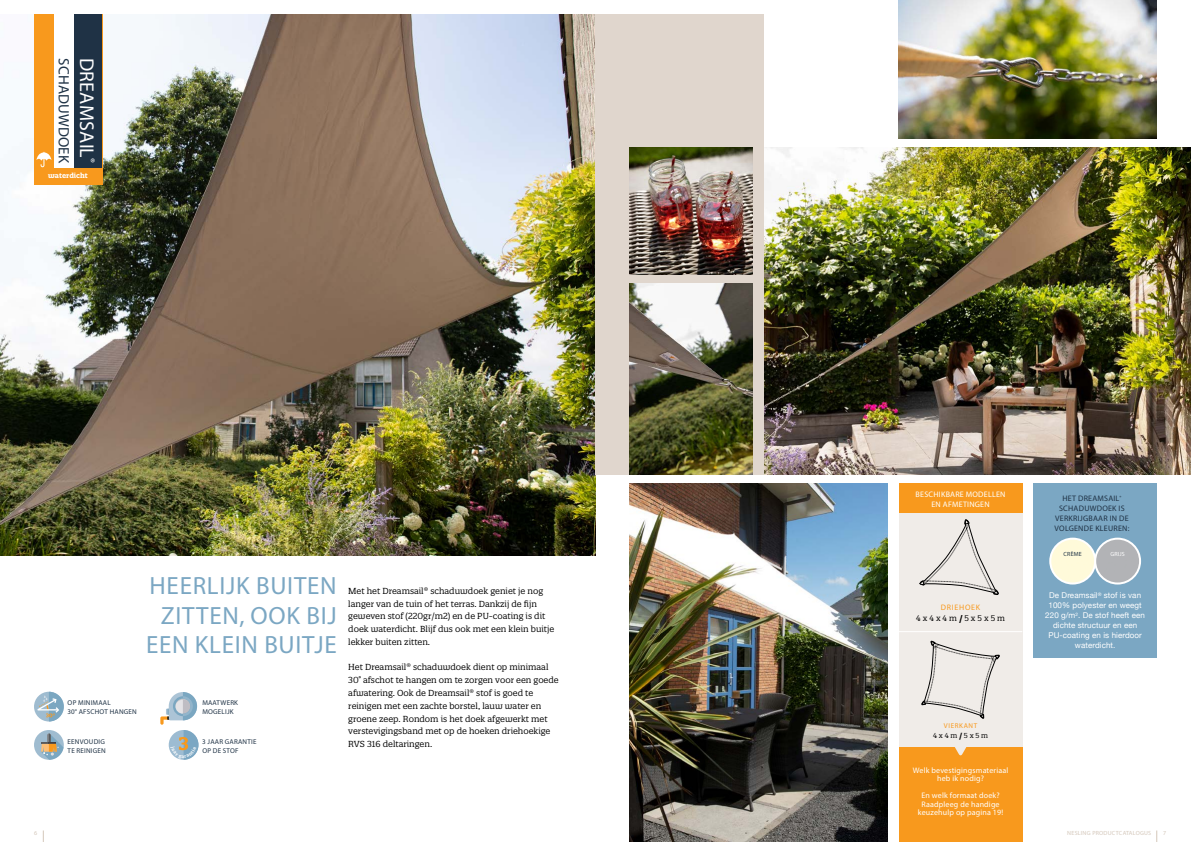
<style>
.page{position:relative;width:1191px;height:842px;background:#fff}
.page>*{position:absolute;margin:0;border:0;box-sizing:border-box;transform-origin:0 0}
.t1{font:25px/29.8px "Myriad Pro";letter-spacing:.03em;color:#7ba7c3;text-align:center}
.t2{font:20px "Myriad Pro";letter-spacing:.01em;color:#fff}
.t3{font:15px "Myriad Pro";letter-spacing:.01em;color:#1f3245}
.t4{font:8.5px/12.8px "Quatro Slab";color:#000}
.t5{font:8px/8.5px "Myriad Pro";letter-spacing:.02em;color:#fff;text-align:center}
.t6{font:8px/10px "Helvetica Neue";letter-spacing:.01em;color:#fff;text-align:center}
.t7{font:8px/10px "Myriad Pro";letter-spacing:.03em;color:#1f3245;text-align:center}
.t8{font:8px "Quatro Slab";color:#000}
.t9{font:8px "Myriad Pro";letter-spacing:.09em;color:#f8991d}
.t10{font:7px/9px "Myriad Pro";letter-spacing:.03em;color:#1f3245}
.t11{font:700 7px "Quatro Slab";color:#fff}
.t12{font:7px "Quatro Slab";color:#000}
.t13{font:7px "Myriad Pro";letter-spacing:.09em;color:#f8991d}
.t14{font:6px "Myriad Pro";letter-spacing:.04em;color:#d4c7ba}
.t15{font:6px "Myriad Pro";letter-spacing:.03em;color:#1f3245}
.t16{font:6px "Myriad Pro";letter-spacing:.03em;color:#fff}
.s1{font-family:"Helvetica Neue LT Pro";font-weight:700}
.s2{font-weight:700}
</style>
<div class="page">
<img style="left:629px;top:483px;width:258px;height:359px">
<img style="left:0;top:14px;width:595px;height:541px">
<img style="left:764px;top:147px;width:427px;height:328px">
<div style="left:595px;top:14px;width:169px;height:461px;background:#e0d6cd"></div>
<img style="left:629px;top:283px;width:124px;height:192px">
<img style="left:899px;top:0;width:257px;height:139px">
<img style="left:629px;top:147px;width:124px;height:128px">
<div style="left:1033px;top:483px;width:123px;height:175px;background:#7ba7c3"></div>
<svg style="left:1156px;top:830px;width:1px;height:12px"></svg>
<svg style="left:43px;top:830px;width:1px;height:12px"></svg>
<div style="left:34px;top:730px;width:30px;height:30px;background:#9fbcd0;border-radius:50%"></div>
<svg style="left:41px;top:733px;width:23px;height:27px"></svg>
<div style="left:34px;top:692px;width:30px;height:29px;background:#9fbcd0;border-radius:50%"></div>
<svg style="left:37px;top:692px;width:27px;height:29px"></svg>
<div style="left:899px;top:747px;width:123px;height:95px;background:#f8991d"></div>
<div style="left:899px;top:511px;width:123px;height:236px;background:#f0ece8"></div>
<svg style="left:919px;top:519px;width:79px;height:76px"></svg>
<svg style="left:921px;top:641px;width:78px;height:78px"></svg>
<hr style="left:899px;top:631px;width:123px;height:1px;background:#fff">
<div style="left:899px;top:483px;width:123px;height:30px;background:#f8991d"></div>
<svg style="left:954px;top:747px;width:13px;height:9px"></svg>
<img style="left:1050px;top:539px;width:45px;height:44px;border-radius:22px">
<div style="left:1049px;top:538px;width:47px;height:46px;border:2px solid #fff;border-radius:50%"></div>
<img style="left:1095px;top:539px;width:45px;height:44px;border-radius:22px">
<div style="left:1094px;top:538px;width:47px;height:46px;border:2px solid #fff;border-radius:50%"></div>
<div style="left:34px;top:14px;width:68px;height:170px;background:#f8991d"></div>
<div style="left:74px;top:14px;width:28px;height:153px;background:#1f3245"></div>
<div style="left:54px;top:14px;width:20px;height:153px;background:#fff"></div>
<svg style="left:36px;top:152px;width:15px;height:15px"></svg>
<svg style="left:160px;top:692px;width:38px;height:68px"></svg>
<h3 class="t3" style="left:73px;top:58px;width:106px;rotate:90deg">SCHADUWDOEK</h3>
<p class="t11" style="left:48px;top:171px;width:41px">waterdicht</p>
<h2 class="t2" style="left:99px;top:58px;width:107px;rotate:90deg">DREAMSAIL<sup>®</sup></h2>
<h1 class="t1" style="left:146px;top:570px;width:192px">HEERLIJK BUITEN<br>ZITTEN, OOK BIJ<br>EEN KLEIN BUITJE</h1>
<p class="t10" style="left:68px;top:698px;width:71px">OP MINIMAAL<br>30° AFSCHOT HANGEN</p>
<p class="t10" style="left:68px;top:737px;width:40px">EENVOUDIG<br>TE REINIGEN</p>
<p class="t10" style="left:202px;top:698px;width:37px">MAATWERK<br>MOGELIJK</p>
<p class="t10" style="left:202px;top:737px;width:56px">3 JAAR GARANTIE<br>OP DE STOF</p>
<p class="t4" style="left:348px;top:584px;width:207px">Met het Dreamsail® schaduwdoek geniet je nog langer van de tuin of het terras. Dankzij de fijn geweven stof (220gr/m2) en de PU-coating is dit doek waterdicht. Blijf dus ook met een klein buitje lekker buiten zitten.</p>
<p class="t4" style="left:348px;top:661px;width:212px">Het Dreamsail® schaduwdoek dient op minimaal 30<span class="s1">˚</span> afschot te hangen om te zorgen voor een goede afwatering. Ook de Dreamsail® stof is goed te reinigen met een zachte borstel, lauw water en groene zeep. Rondom is het doek afgewerkt met verstevigingsband met op de hoeken driehoekige RVS 316 deltaringen.</p>
<p class="t5" style="left:915px;top:489px;width:91px;line-height:10px">BESCHIKBARE MODELLEN<br>EN AFMETINGEN</p>
<p class="t9" style="left:941px;top:602px;width:41px">DRIEHOEK</p>
<p class="t8" style="left:916px;top:614px;width:90px">4 x 4 x 4 m <span class="s2">/</span> 5 x 5 x 5 m</p>
<p class="t13" style="left:944px;top:722px;width:35px">VIERKANT</p>
<p class="t12" style="left:933px;top:731px;width:56px">4 x 4 m <span class="s2">/</span> 5 x 5 m</p>
<p class="t5" style="left:912px;top:765px;width:97px">Welk bevestigingsmateriaal heb ik nodig?</p>
<p class="t5" style="left:918px;top:791px;width:87px">En welk formaat doek?<br>Raadpleeg de handige keuzehulp op pagina 19!</p>
<p class="t7" style="left:1054px;top:494px;width:76px">HET DREAMSAIL<sup>®<br></sup>SCHADUWDOEK IS<br>VERKRIJGBAAR IN DE<br>VOLGENDE KLEUREN:</p>
<p class="t15" style="left:1063px;top:550px;width:20px">CRÈME</p>
<p class="t16" style="left:1110px;top:550px;width:16px">GRIJS</p>
<p class="t6" style="left:1045px;top:591px;width:101px">De Dreamsail<sup>®</sup> stof is van<br>100% polyester en weegt<br>220 g/m<sup>2</sup>. De stof heeft een dichte structuur en een<br>PU-coating en is hierdoor waterdicht.</p>
<p class="t14" style="left:34px;top:829px;width:5px">6</p>
<p class="t14" style="left:1067px;top:829px;width:85px">NESLING PRODUCTCATALOGUS</p>
<p class="t14" style="left:1163px;top:829px;width:5px">7</p>
</div>
